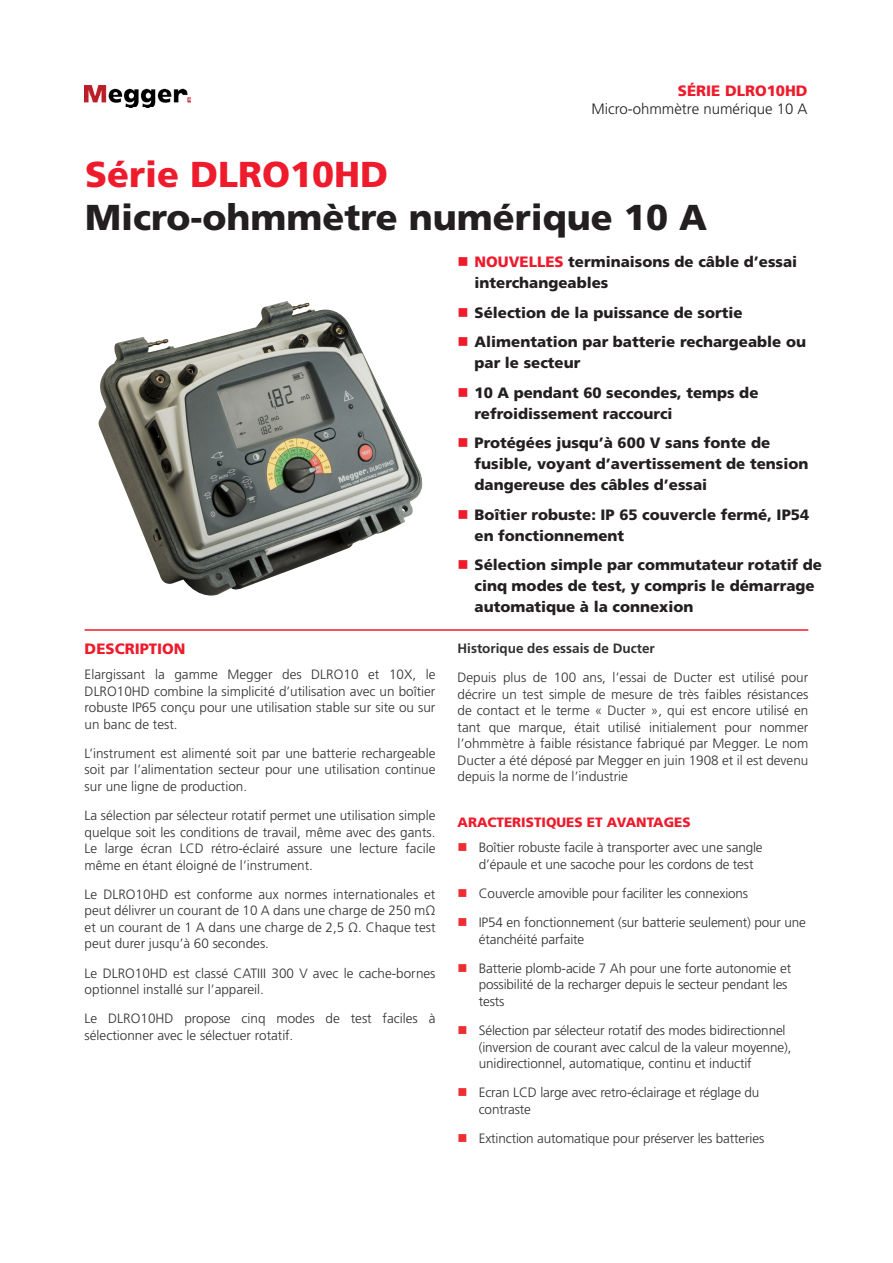
<style>
.page{position:relative;width:893px;height:1263px;background:#fff}
.page>*{position:absolute;margin:0;border:0;box-sizing:border-box;transform-origin:0 0}
.t1{font:900 36px "Frutiger LT Pro";color:#231f20}
.t2{font:900 36px "Frutiger LT Pro";color:#ee1b2c}
.t3{font:900 15px/21px "Frutiger LT Pro";color:#231f20}
.t4{font:300 15px "Frutiger LT Pro";color:#231f20}
.t5{font:900 15px "Frutiger LT Pro";color:#ee1b2c}
.Body{font:300 13.5px/16.5px "Frutiger LT Pro";letter-spacing:-.01em;color:#312f30}
.Body-2{font:700 13.5px "Frutiger LT Pro";color:#312f30}
.t6{font:900 13.5px "Frutiger LT Pro";color:#ee1b2c}
.s1{color:#ee1b2c}
.s2{color:#ee2d32}
</style>
<div class="page">
<hr style="left:85px;top:629px;width:723px;height:2px;background:#ee1b2c">
<img style="left:85px;top:85px;width:106px;height:23px">
<img style="left:98px;top:301px;width:325px;height:295px">
<p class="t5" style="left:678px;top:82px;width:131px">SÉRIE DLRO10HD</p>
<p class="t4" style="left:591px;top:100px;width:218px">Micro-ohmmètre numérique 10 A</p>
<p class="t2" style="left:85px;top:152px;width:305px">Série DLRO10HD</p>
<p class="t1" style="left:85px;top:196px;width:623px">Micro-ohmmètre numérique 10 A</p>
<h5 class="t5" style="left:85px;top:640px;width:102px">DESCRIPTION</h5>
<p class="Body" style="left:85px;top:666px;width:352px;text-align:justify">Elargissant la gamme Megger des DLRO10 et 10X, le DLRO10HD combine la simplicité d’utilisation avec un boîtier robuste IP65 conçu pour une utilisation stable sur site ou sur un banc de test.</p>
<p class="Body" style="left:85px;top:745px;width:352px;text-align:justify">L’instrument est alimenté soit par une batterie rechargeable soit par l’alimentation secteur pour une utilisation continue sur une ligne de production.</p>
<p class="Body" style="left:85px;top:807px;width:352px;text-align:justify">La sélection par sélecteur rotatif permet une utilisation simple quelque soit les conditions de travail, même avec des gants.<br>Le large écran LCD rétro-éclairé assure une lecture facile même en étant éloigné de l’instrument.</p>
<p class="Body" style="left:85px;top:886px;width:352px;text-align:justify">Le DLRO10HD est conforme aux normes internationales et peut délivrer un courant de 10 A dans une charge de 250 mΩ et un courant de 1 A dans une charge de 2,5 Ω. Chaque test peut durer jusqu’à 60 secondes.</p>
<p class="Body" style="left:85px;top:965px;width:352px">Le DLRO10HD est classé CATIII 300 V avec le cache-bornes optionnel installé sur l’appareil.</p>
<p class="Body" style="left:85px;top:1011px;width:352px">Le DLRO10HD propose cinq modes de test faciles à sélectionner avec le sélectuer rotatif.</p>
<p class="t3" style="left:474px;top:251px;width:324px;text-indent:-17px"><span class="s1">■ NOUVELLES</span> terminaisons de câble d’essai interchangeables</p>
<p class="t3" style="left:457px;top:302px;width:287px"><span class="s1">■</span> Sélection de la puissance de sortie</p>
<p class="t3" style="left:474px;top:331px;width:333px;text-indent:-17px"><span class="s1">■</span> Alimentation par batterie rechargeable ou par le secteur</p>
<p class="t3" style="left:474px;top:382px;width:285px;text-indent:-17px"><span class="s1">■</span> 10 A pendant 60 secondes, temps de refroidissement raccourci</p>
<p class="t3" style="left:474px;top:432px;width:335px;text-indent:-17px"><span class="s1">■</span> Protégées jusqu’à 600 V sans fonte de fusible, voyant d’avertissement de tension dangereuse des câbles d’essai</p>
<p class="t3" style="left:474px;top:504px;width:336px;text-indent:-17px"><span class="s1">■</span> Boîtier robuste: IP 65 couvercle fermé, IP54 en fonctionnement</p>
<p class="t3" style="left:474px;top:554px;width:349px;text-indent:-17px"><span class="s1">■</span> Sélection simple par commutateur rotatif de cinq modes de test, y compris le démarrage automatique à la connexion</p>
<p class="Body-2" style="left:457px;top:640px;width:199px">Historique des essais de Ducter</p>
<p class="Body" style="left:457px;top:669px;width:352px;text-align:justify">Depuis plus de 100 ans, l’essai de Ducter est utilisé pour décrire un test simple de mesure de très faibles résistances de contact et le terme « Ducter », qui est encore utilisé en tant que marque, était utilisé initialement pour nommer l’ohmmètre à faible résistance fabriqué par Megger. Le nom Ducter a été déposé par Megger en juin 1908 et il est devenu depuis la norme de l’industrie</p>
<h5 class="t6" style="left:457px;top:814px;width:235px">ARACTERISTIQUES ET AVANTAGES</h5>
<p class="Body" style="left:479px;top:839px;width:285px;text-indent:-21px"><span class="s2">■</span> Boîtier robuste facile à transporter avec une sangle d’épaule et une sacoche pour les cordons de test</p>
<p class="Body" style="left:457px;top:885px;width:292px"><span class="s2">■</span> Couvercle amovible pour faciliter les connexions</p>
<p class="Body" style="left:479px;top:914px;width:329px;text-indent:-21px"><span class="s2">■</span> IP54 en fonctionnement (sur batterie seulement) pour une étanchéité parfaite</p>
<p class="Body" style="left:479px;top:960px;width:314px;text-indent:-21px"><span class="s2">■</span> Batterie plomb-acide 7 Ah pour une forte autonomie et possibilité de la recharger depuis le secteur pendant les tests</p>
<p class="Body" style="left:479px;top:1022px;width:314px;text-indent:-21px"><span class="s2">■</span> Sélection par sélecteur rotatif des modes bidirectionnel (inversion de courant avec calcul de la valeur moyenne), unidirectionnel, automatique, continu et inductif</p>
<p class="Body" style="left:479px;top:1084px;width:282px;text-indent:-21px"><span class="s2">■</span> Ecran LCD large avec retro-éclairage et réglage du contraste</p>
<p class="Body" style="left:457px;top:1130px;width:308px"><span class="s2">■</span> Extinction automatique pour préserver les batteries</p>
</div>
